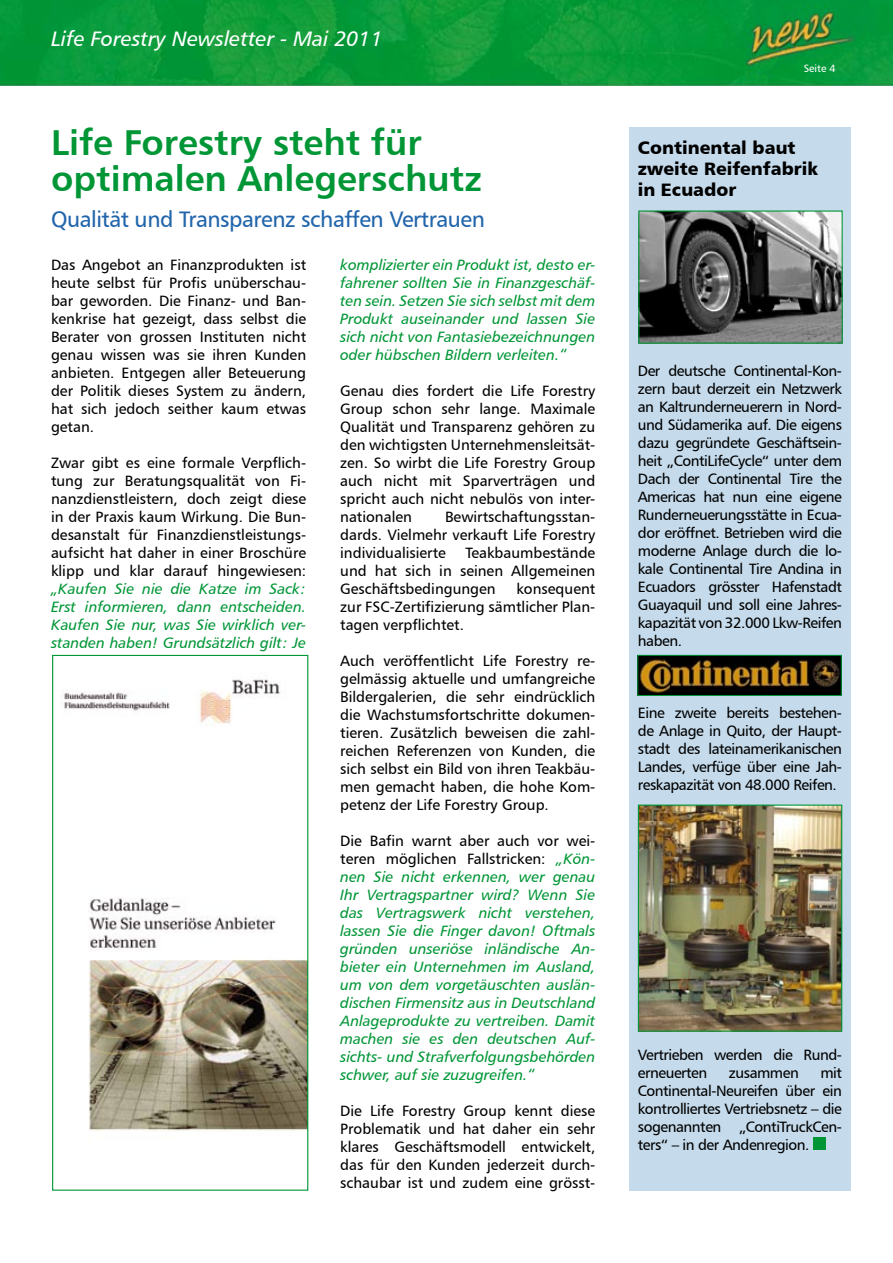
<style>
.page{position:relative;width:893px;height:1263px;background:#fff}
.page>*{position:absolute;margin:0;border:0;box-sizing:border-box;transform-origin:0 0}
.t1{font:36px/36px "Humanist 777 BT Bold B";color:#009636}
.t2{font:22.5px "Humanist 777 BT Roman B";letter-spacing:-.02em;color:#2165ab}
.t3{font:21px "Humanist 777 BT Italic B";color:#fff}
.t4{font:18px/21px "Humanist 777 BT Black B";color:#000}
.t5{font:15px/18px "Humanist 777 BT Roman B";color:#000;text-align:justify}
.t6{font:15px/18px "Humanist 777 BT Italic B";color:#009636;text-align:justify}
.t7{font:15px/18px "Humanist 777 BT Roman B";letter-spacing:-.03em;color:#000}
.t8{font:10.5px "Humanist 777 BT Roman B";color:#fff}
.s1{font-family:"Humanist 777 BT Italic B";color:#009636}
</style>
<div class="page">
<img style="left:0;top:0;width:893px;height:85px">
<div style="left:629px;top:128px;width:221px;height:1063px;background:#c5dbec"></div>
<div style="left:813px;top:1137px;width:13px;height:13px;background:#009636"></div>
<img style="left:639px;top:657px;width:201px;height:37px">
<div style="left:637px;top:655px;width:205px;height:41px;border:1px solid #009636"></div>
<img style="left:61px;top:679px;width:245px;height:452px">
<div style="left:52px;top:655px;width:256px;height:536px;border:1px solid #009636"></div>
<img style="left:640px;top:212px;width:201px;height:130px">
<div style="left:638px;top:210px;width:205px;height:134px;border:1px solid #009636"></div>
<img style="left:640px;top:806px;width:200px;height:224px">
<div style="left:638px;top:804px;width:204px;height:228px;border:1px solid #009636"></div>
<h3 class="t3" style="left:51px;top:25px;width:333px">Life Forestry Newsletter - Mai 2011</h3>
<h1 class="t1" style="left:51px;top:124px;width:432px">Life Forestry steht für optimalen Anlegerschutz</h1>
<h2 class="t2" style="left:51px;top:205px;width:435px">Qualität und Transparenz schaffen Vertrauen</h2>
<p class="t5" style="left:51px;top:255px;width:257px">Das Angebot an Finanzprodukten ist heute selbst für Profis unüberschau&shy;bar geworden. Die Finanz- und Ban&shy;kenkrise hat gezeigt, dass selbst die Berater von grossen Instituten nicht genau wissen was sie ihren Kunden anbieten. Entgegen aller Beteuerung der Politik dieses System zu ändern, hat sich jedoch seither kaum etwas getan.</p>
<p class="t5" style="left:51px;top:453px;width:257px">Zwar gibt es eine formale Verpflich&shy;tung zur Beratungsqualität von Fi&shy;nanzdienstleistern, doch zeigt diese in der Praxis kaum Wirkung. Die Bun&shy;desanstalt für Finanzdienstleistungs&shy;aufsicht hat daher in einer Broschüre klipp und klar darauf hingewiesen:</p>
<p class="t6" style="left:51px;top:579px;width:257px">„Kaufen Sie nie die Katze im Sack:<br>Erst informieren, dann entscheiden.<br>Kaufen Sie nur, was Sie wirklich ver&shy;standen haben! Grundsätzlich gilt: Je</p>
<p class="t6" style="left:340px;top:255px;width:257px">komplizierter ein Produkt ist, desto er&shy;fahrener sollten Sie in Finanzgeschäf&shy;ten sein. Setzen Sie sich selbst mit dem Produkt auseinander und lassen Sie sich nicht von Fantasiebezeichnungen oder hübschen Bildern verleiten.“</p>
<p class="t5" style="left:340px;top:381px;width:257px">Genau dies fordert die Life Forestry Group schon sehr lange. Maximale Qualität und Transparenz gehören zu den wichtigsten Unternehmensleitsät&shy;zen. So wirbt die Life Forestry Group auch nicht mit Sparverträgen und spricht auch nicht nebulös von inter&shy;nationalen</p>
<p class="t5" style="left:340px;top:507px;width:257px;text-indent:105px">Bewirtschaftungsstan&shy;dards. Vielmehr verkauft Life Forestry individualisierte</p>
<p class="t5" style="left:340px;top:543px;width:257px;text-indent:125px">Teakbaumbestände und hat sich in seinen Allgemeinen Geschäftsbedingungen</p>
<p class="t5" style="left:340px;top:579px;width:257px;text-indent:176px">konsequent zur FSC-Zertifizierung sämtlicher Plan&shy;tagen verpflichtet.</p>
<p class="t5" style="left:340px;top:651px;width:257px">Auch veröffentlicht Life Forestry re&shy;gelmässig aktuelle und umfangreiche Bildergalerien, die sehr eindrücklich die Wachstumsfortschritte dokumen&shy;tieren. Zusätzlich beweisen die zahl&shy;reichen Referenzen von Kunden, die sich selbst ein Bild von ihren Teakbäu&shy;men gemacht haben, die hohe Kom&shy;petenz der Life Forestry Group.</p>
<p class="t5" style="left:340px;top:831px;width:257px">Die Bafin warnt aber auch vor wei&shy;teren möglichen Fallstricken: <span class="s1">„Kön-</span></p>
<p class="t6" style="left:340px;top:867px;width:257px">nen Sie nicht erkennen, wer genau Ihr Vertragspartner wird? Wenn Sie das Vertragswerk nicht verstehen, lassen Sie die Finger davon! Oftmals gründen unseriöse inländische An&shy;bieter ein Unternehmen im Ausland, um von dem vorgetäuschten auslän&shy;dischen Firmensitz aus in Deutschland Anlageprodukte zu vertreiben. Damit machen sie es den deutschen Auf&shy;sichts- und Strafverfolgungsbehörden schwer, auf sie zuzugreifen.“</p>
<p class="t5" style="left:340px;top:1101px;width:257px">Die Life Forestry Group kennt diese Problematik und hat daher ein sehr klares Geschäftsmodell entwickelt, das für den Kunden jederzeit durch&shy;schaubar ist und zudem eine grösst-</p>
<p class="t8" style="left:804px;top:62px;width:33px">Seite 4</p>
<p class="t4" style="left:638px;top:137px;width:182px">Continental baut zweite Reifenfabrik in Ecuador</p>
<p class="t5" style="left:638px;top:361px;width:206px">Der deutsche Continental-Kon&shy;zern baut derzeit ein Netzwerk an Kaltrunderneuerern in Nord&shy;und Südamerika auf. Die eigens dazu gegründete Geschäftsein&shy;heit „ContiLifeCycle“ unter dem Dach der Continental Tire the Americas hat nun eine eigene Runderneuerungsstätte in Ecua&shy;dor eröffnet. Betrieben wird die moderne Anlage durch die lo&shy;kale Continental Tire Andina in Ecuadors grösster Hafenstadt Guayaquil und soll eine Jahres&shy;kapazität von 32.000 Lkw-Reifen haben.</p>
<p class="t5" style="left:638px;top:703px;width:206px">Eine zweite bereits bestehen&shy;de Anlage in Quito, der Haupt&shy;stadt des lateinamerikanischen Landes, verfüge über eine Jah&shy;reskapazität von 48.000 Reifen.</p>
<p class="t7" style="left:638px;top:1045px;width:206px">Vertrieben werden die Rund&shy;erneuerten</p>
<p class="t5" style="left:638px;top:1063px;width:206px;text-indent:182px">mit Continental-Neureifen über ein kontrolliertes Vertriebsnetz – die sogenannten „ContiTruckCen&shy;ters“ – in der Andenregion.</p>
<p class="t7" style="left:729px;top:1063px;width:71px">zusammen</p>
</div>
